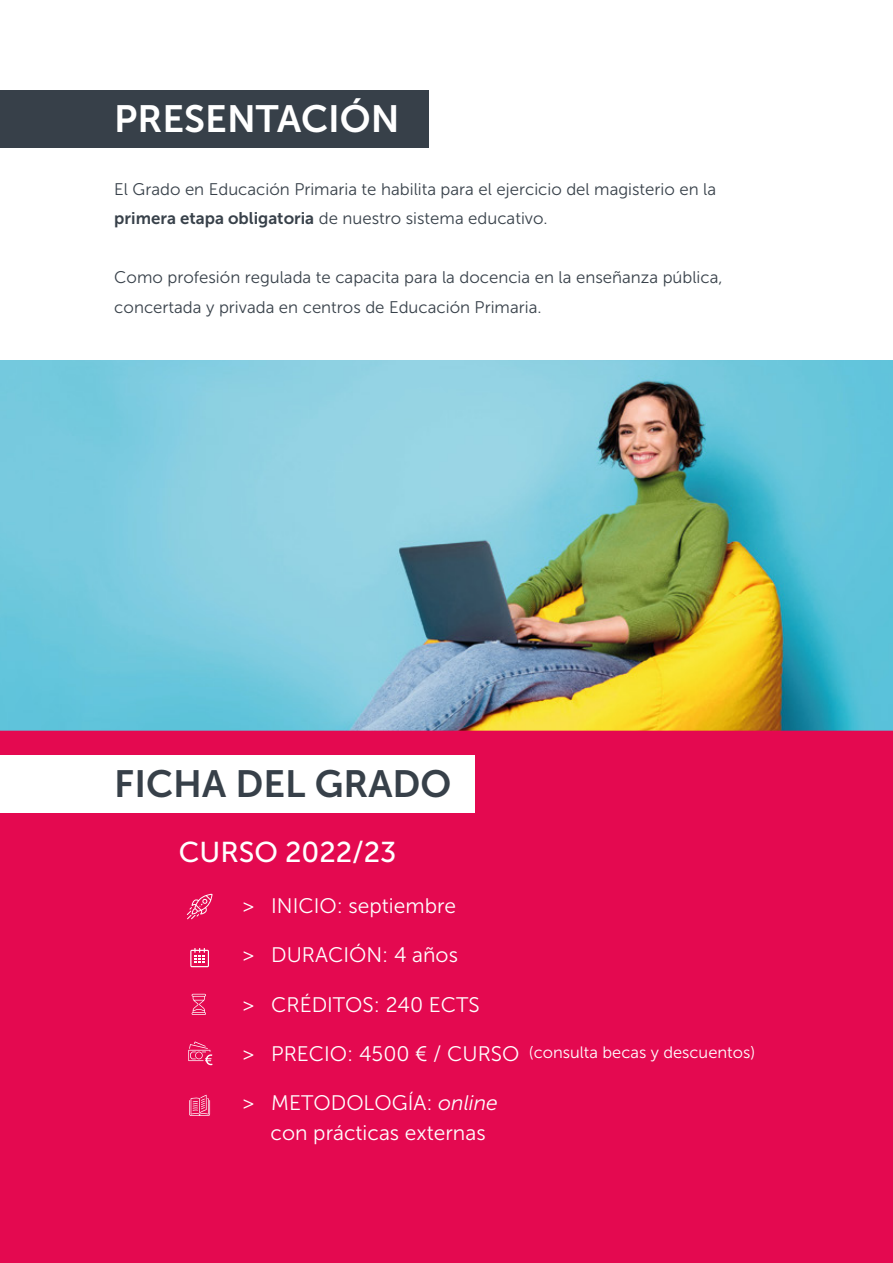
<style>
.page{position:relative;width:893px;height:1263px;background:#fff}
.page>*{position:absolute;margin:0;border:0;box-sizing:border-box;transform-origin:0 0}
.t1{font:37.8px "Museo Sans 700";color:#374049}
.t2{font:37.8px "Museo Sans 700";color:#fff}
.t3{font:28.65px "Museo Sans 500";color:#fff}
.t4{font:21px/29.7px "Museo Sans 300";color:#fff}
.t5{font:16.8px/29.4px "Museo Sans 300";color:#38414a}
.t6{font:16.5px "Museo Sans 300";color:#fff}
.s1{font-family:"Museo Sans 700"}
.s2{font-style:italic}
</style>
<div class="page">
<img style="left:0;top:360px;width:893px;height:371px">
<div style="left:0;top:731px;width:893px;height:532px;background:#e40950"></div>
<div style="left:0;top:90px;width:428px;height:58px;background:#374049"></div>
<div style="left:0;top:755px;width:475px;height:58px;background:#fff"></div>
<svg style="left:187px;top:894px;width:25px;height:25px"></svg>
<svg style="left:192px;top:994px;width:14px;height:21px"></svg>
<svg style="left:190px;top:948px;width:19px;height:19px"></svg>
<svg style="left:189px;top:1095px;width:21px;height:21px"></svg>
<svg style="left:188px;top:1041px;width:24px;height:24px"></svg>
<h1 class="t2" style="left:114px;top:98px;width:287px">PRESENTACIÓN</h1>
<p class="t5" style="left:114px;top:174px;width:603px">El Grado en Educación Primaria te habilita para el ejercicio del magisterio en la <span class="s1">primera etapa obligatoria</span> de nuestro sistema educativo.</p>
<p class="t5" style="left:114px;top:263px;width:610px">Como profesión regulada te capacita para la docencia en la enseñanza pública, concertada y privada en centros de Educación Primaria.</p>
<h1 class="t1" style="left:114px;top:763px;width:339px">FICHA DEL GRADO</h1>
<h2 class="t3" style="left:179px;top:836px;width:219px">CURSO 2022/23</h2>
<p class="t4" style="left:242px;top:891px;width:215px">&gt; INICIO: septiembre</p>
<p class="t4" style="left:242px;top:940px;width:217px">&gt; DURACIÓN: 4 años</p>
<p class="t4" style="left:242px;top:989px;width:239px">&gt; CRÉDITOS: 240 ECTS</p>
<p class="t4" style="left:242px;top:1039px;width:279px">&gt; PRECIO: 4500 € / CURSO</p>
<p class="t4" style="left:271px;top:1088px;width:229px;text-indent:-28px">&gt; METODOLOGÍA: <span class="s2">online </span>con prácticas externas</p>
<p class="t6" style="left:529px;top:1044px;width:228px">(consulta becas y descuentos)</p>
</div>
